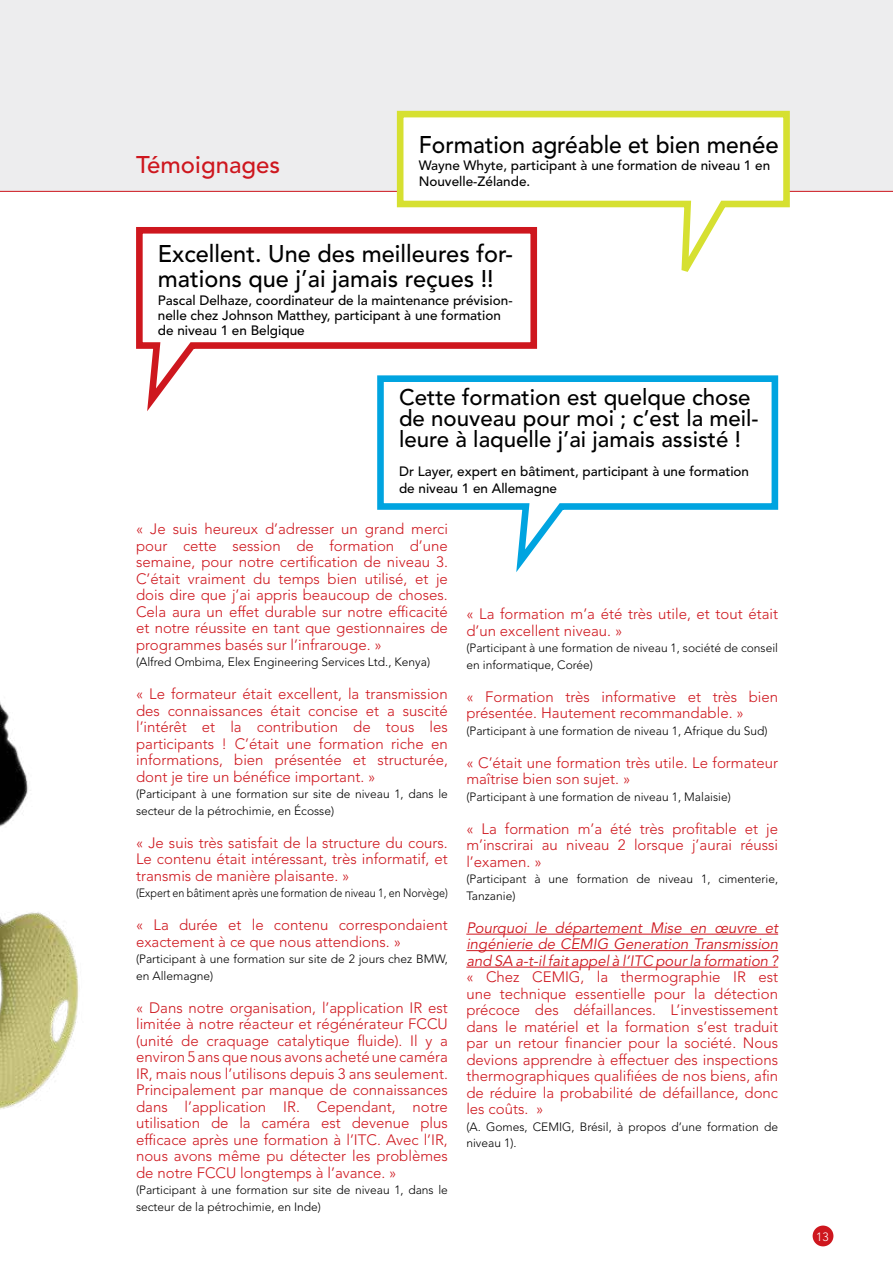
<style>
.page{position:relative;width:893px;height:1263px;background:#fff}
.page>*{position:absolute;margin:0;border:0;box-sizing:border-box;transform-origin:0 0}
.t1{font:500 24px/25.5px "Avenir LT Std";color:#000}
.t2{font:500 24px "Avenir LT Std";color:#000;scale:.95 1}
.t3{font:500 24px "Avenir LT Std";color:#ce171e}
.t4{font:500 22.5px/21px "Avenir LT Std";color:#000}
.t5{font:300 15px/16.5px "Avenir LT Std";color:#ce171e;text-align:justify}
.t6{font:italic 15px/16.5px "Avenir LT Std";color:#ce171e;text-align:justify}
.t7{font:500 13.5px/16.2px "Avenir LT Std";color:#000}
.t8{font:300 12px/16.5px "Avenir LT Std";color:#000}
.t9{font:300 12px "Avenir LT Std";color:#000;scale:.9 1}
.t10{font:300 12px "Avenir LT Std";color:#fff}
</style>
<div class="page">
<div style="left:0;top:0;width:893px;height:191px;background:#ededee"></div>
<hr style="left:0;top:191px;width:893px;height:1px;background:#ce171e">
<img style="left:0;top:702px;width:79px;height:407px">
<svg style="left:377px;top:375px;width:402px;height:197px"></svg>
<svg style="left:394px;top:110px;width:399px;height:162px"></svg>
<svg style="left:136px;top:224px;width:404px;height:199px"></svg>
<hr style="left:466px;top:934px;width:312px;height:1px;background:#ce171e">
<hr style="left:466px;top:950px;width:312px;height:1px;background:#ce171e">
<hr style="left:466px;top:967px;width:312px;height:1px;background:#ce171e">
<div style="left:813px;top:1225px;width:20px;height:21px;background:#ce171e;border-radius:50%"></div>
<h1 class="t3" style="left:136px;top:151px;width:146px">Témoignages</h1>
<h1 class="t2" style="left:419px;top:131px;width:381px">Formation agréable et bien menée</h1>
<p class="t7" style="left:419px;top:157px;width:353px">Wayne Whyte, participant à une formation de niveau 1 en<br>Nouvelle-Zélande.</p>
<h1 class="t1" style="left:158px;top:241px;width:357px">Excellent. Une des meilleures for&shy;mations que j’ai jamais reçues !!</h1>
<p class="t7" style="left:158px;top:293px;width:356px;line-height:15px">Pascal Delhaze, coordinateur de la maintenance prévision&shy;nelle chez Johnson Matthey, participant à une formation de niveau 1 en Belgique</p>
<h2 class="t4" style="left:399px;top:387px;width:361px">Cette formation est quelque chose de nouveau pour moi ; c’est la meil&shy;leure à laquelle j’ai jamais assisté !</h2>
<p class="t7" style="left:399px;top:464px;width:352px">Dr Layer, expert en bâtiment, participant à une formation de niveau 1 en Allemagne</p>
<p class="t5" style="left:136px;top:521px;width:313px">« Je suis heureux d’adresser un grand merci pour cette session de formation d’une semaine, pour notre certification de niveau 3.<br>C’était vraiment du temps bien utilisé, et je dois dire que j’ai appris beaucoup de choses.<br>Cela aura un effet durable sur notre efficacité et notre réussite en tant que gestionnaires de programmes basés sur l’infrarouge. »</p>
<p class="t8" style="left:136px;top:654px;width:296px">(Alfred Ombima, Elex Engineering Services Ltd., Kenya)</p>
<p class="t5" style="left:136px;top:686px;width:313px">« Le formateur était excellent, la transmission des connaissances était concise et a suscité l’intérêt et la contribution de tous les participants ! C’était une formation riche en informations, bien présentée et structurée, dont je tire un bénéfice important. »</p>
<p class="t8" style="left:136px;top:786px;width:313px">(Participant à une formation sur site de niveau 1, dans le secteur de la pétrochimie, en Écosse)</p>
<p class="t5" style="left:136px;top:834px;width:313px">« Je suis très satisfait de la structure du cours.<br>Le contenu était intéressant, très informatif, et transmis de manière plaisante. »</p>
<p class="t9" style="left:136px;top:886px;width:348px">(Expert en bâtiment après une formation de niveau 1, en Norvège)</p>
<p class="t5" style="left:136px;top:917px;width:313px">« La durée et le contenu correspondaient exactement à ce que nous attendions. »</p>
<p class="t8" style="left:136px;top:951px;width:313px">(Participant à une formation sur site de 2 jours chez BMW, en Allemagne)</p>
<p class="t5" style="left:136px;top:999px;width:313px">« Dans notre organisation, l’application IR est limitée à notre réacteur et régénérateur FCCU (unité de craquage catalytique fluide). Il y a environ 5 ans que nous avons acheté une caméra IR, mais nous l’utilisons depuis 3 ans seulement.<br>Principalement par manque de connaissances dans l’application IR. Cependant, notre utilisation de la caméra est devenue plus efficace après une formation à l’ITC. Avec l’IR, nous avons même pu détecter les problèmes de notre FCCU longtemps à l’avance. »</p>
<p class="t8" style="left:136px;top:1182px;width:313px">(Participant à une formation sur site de niveau 1, dans le secteur de la pétrochimie, en Inde)</p>
<p class="t5" style="left:466px;top:606px;width:313px">« La formation m’a été très utile, et tout était d’un excellent niveau. »</p>
<p class="t8" style="left:466px;top:640px;width:313px">(Participant à une formation de niveau 1, société de conseil en informatique, Corée)</p>
<p class="t5" style="left:466px;top:688px;width:313px">« Formation très informative et très bien présentée. Hautement recommandable. »</p>
<p class="t8" style="left:466px;top:722px;width:303px">(Participant à une formation de niveau 1, Afrique du Sud)</p>
<p class="t5" style="left:466px;top:754px;width:313px">« C’était une formation très utile. Le formateur maîtrise bien son sujet. »</p>
<p class="t8" style="left:466px;top:788px;width:266px">(Participant à une formation de niveau 1, Malaisie)</p>
<p class="t5" style="left:466px;top:820px;width:313px">« La formation m’a été très profitable et je m’inscrirai au niveau 2 lorsque j’aurai réussi l’examen. »</p>
<p class="t8" style="left:466px;top:871px;width:313px">(Participant à une formation de niveau 1, cimenterie,<br>Tanzanie)</p>
<p class="t6" style="left:466px;top:920px;width:313px">Pourquoi le département Mise en œuvre et ingénierie de CEMIG Generation Transmission and SA a-t-il fait appel à l’ITC pour la formation ?</p>
<p class="t5" style="left:466px;top:969px;width:313px">« Chez CEMIG, la thermographie IR est une technique essentielle pour la détection précoce des défaillances. L’investissement dans le matériel et la formation s’est traduit par un retour financier pour la société. Nous devions apprendre à effectuer des inspections thermographiques qualifiées de nos biens, afin de réduire la probabilité de défaillance, donc les coûts. »</p>
<p class="t8" style="left:466px;top:1118px;width:313px">(A. Gomes, CEMIG, Brésil, à propos d’une formation de niveau 1).</p>
<p class="t10" style="left:816px;top:1229px;width:14px">13</p>
</div>
